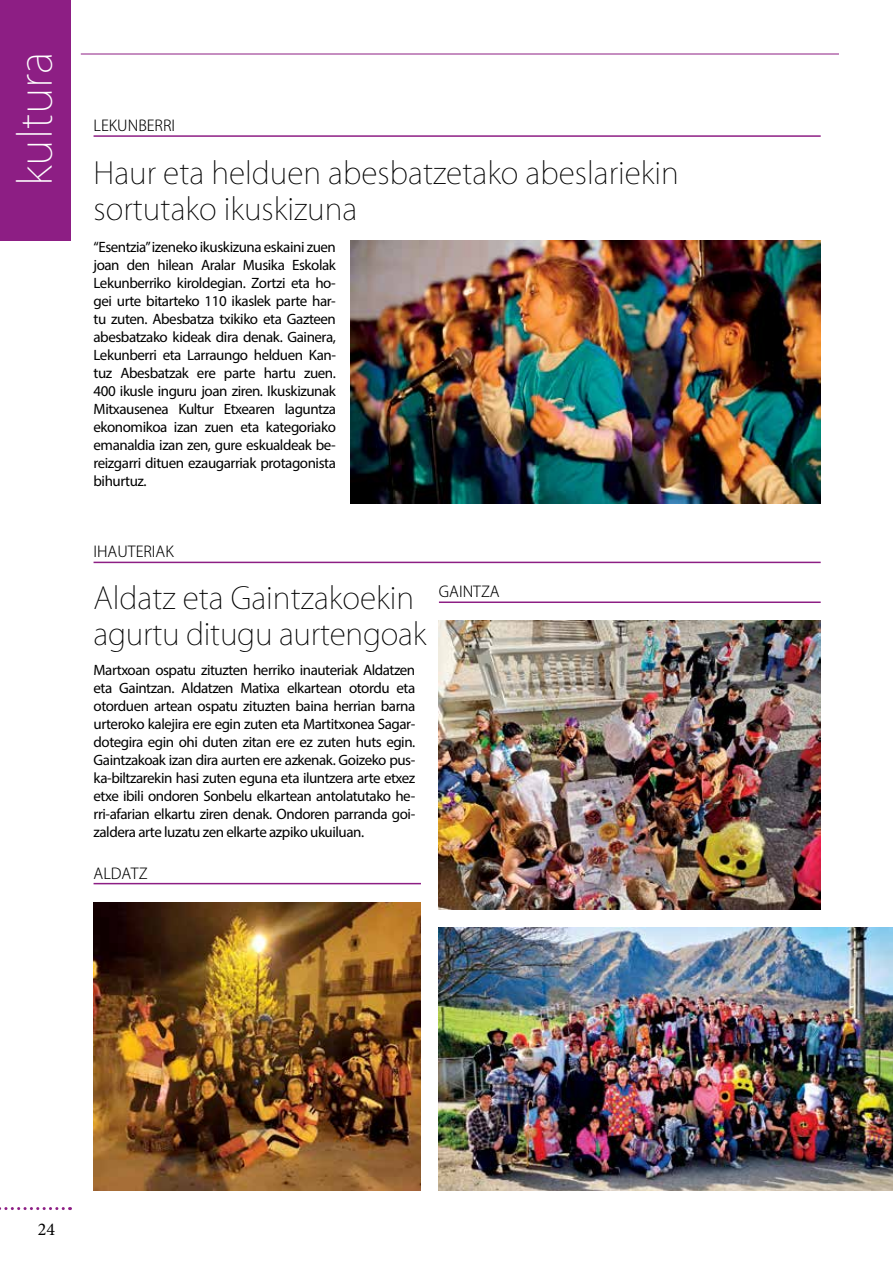
<style>
.page{position:relative;width:893px;height:1263px;background:#fff}
.page>*{position:absolute;margin:0;border:0;box-sizing:border-box;transform-origin:0 0}
.t1{font:200 45px "Koz Go Pr 6 N";color:#fff}
.t2{font:200 30px/36px "Koz Go Pr 6 N";color:#000}
.t3{font:18px "Minion Pro";color:#000}
.t4{font:15px/18px "Myriad Pro";letter-spacing:-.03em;color:#000;text-align:justify}
.t5{font:300 15px "Koz Go Pr 6 N";color:#000}
</style>
<div class="page">
<svg style="left:0;top:1207px;width:63px;height:3px"></svg>
<div style="left:0;top:0;width:70px;height:240px;background:#8d1e84"></div>
<hr style="left:81px;top:54px;width:758px;height:1px;background:#8d1e84">
<hr style="left:94px;top:135px;width:727px;height:2px;background:#8d1e84">
<hr style="left:94px;top:562px;width:727px;height:1px;background:#8d1e84">
<hr style="left:94px;top:883px;width:327px;height:1px;background:#8d1e84">
<hr style="left:439px;top:601px;width:382px;height:2px;background:#8d1e84">
<img style="left:351px;top:240px;width:470px;height:264px">
<img style="left:94px;top:902px;width:327px;height:289px">
<img style="left:439px;top:927px;width:454px;height:264px">
<img style="left:439px;top:621px;width:382px;height:288px">
<h1 class="t1" style="left:10px;top:186px;width:136px;rotate:-90deg">kultura</h1>
<p class="t5" style="left:94px;top:117px;width:83px">LEKUNBERRI</p>
<h2 class="t2" style="left:94px;top:156px;width:587px">Haur eta helduen abesbatzetako abeslariekin sortutako ikuskizuna</h2>
<p class="t4" style="left:94px;top:237px;width:244px">“Esentzia” izeneko ikuskizuna eskaini zuen joan den hilean Aralar Musika Eskolak Lekunberriko kiroldegian. Zortzi eta ho&shy;gei urte bitarteko 110 ikaslek parte har&shy;tu zuten. Abesbatza txikiko eta Gazteen abesbatzako kideak dira denak. Gainera, Lekunberri eta Larraungo helduen Kan&shy;tuz Abesbatzak ere parte hartu zuen.<br>400 ikusle inguru joan ziren. Ikuskizunak Mitxausenea Kultur Etxearen laguntza ekonomikoa izan zuen eta kategoriako emanaldia izan zen, gure eskualdeak be&shy;reizgarri dituen ezaugarriak protagonista bihurtuz.</p>
<p class="t5" style="left:94px;top:543px;width:82px">IHAUTERIAK</p>
<h2 class="t2" style="left:94px;top:581px;width:334px">Aldatz eta Gaintzakoekin agurtu ditugu aurtengoak</h2>
<p class="t4" style="left:94px;top:660px;width:323px">Martxoan ospatu zituzten herriko inauteriak Aldatzen eta Gaintzan. Aldatzen Matixa elkartean otordu eta otorduen artean ospatu zituzten baina herrian barna urteroko kalejira ere egin zuten eta Martitxonea Sagar&shy;dotegira egin ohi duten zitan ere ez zuten huts egin.<br>Gaintzakoak izan dira aurten ere azkenak. Goizeko pus&shy;ka-biltzarekin hasi zuten eguna eta iluntzera arte etxez etxe ibili ondoren Sonbelu elkartean antolatutako he&shy;rri-afarian elkartu ziren denak. Ondoren parranda goi&shy;zaldera arte luzatu zen elkarte azpiko ukuiluan.</p>
<p class="t5" style="left:94px;top:865px;width:56px">ALDATZ</p>
<p class="t5" style="left:439px;top:583px;width:62px">GAINTZA</p>
<p class="t3" style="left:38px;top:1217px;width:19px">24</p>
</div>
